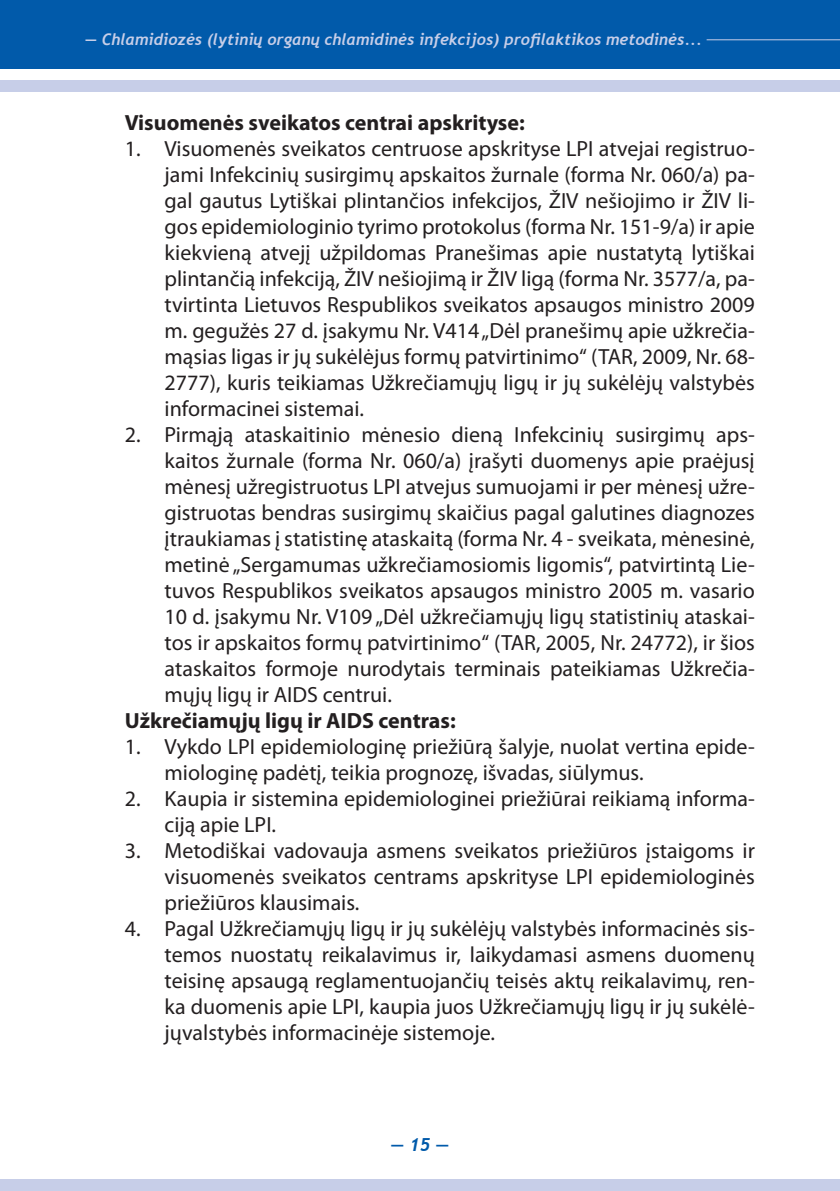
<style>
.page{position:relative;width:840px;height:1191px;background:#fff}
.page>*{position:absolute;margin:0;border:0;box-sizing:border-box;transform-origin:0 0}
.t1{font:22px/26px "Myriad Pro";color:#231f20;text-align:justify}
.t2{font:700 22px "Myriad Pro";color:#231f20}
.t3{font:italic 700 18px "Trebuchet";color:#015aaa}
.t4{font:italic 700 16px "Trebuchet";color:#c7cee8}
</style>
<div class="page">
<div style="left:0;top:0;width:839px;height:69px;background:#015aaa"></div>
<div style="left:0;top:80px;width:839px;height:11px;background:#c7cee8"></div>
<div style="left:0;top:1179px;width:839px;height:12px;background:#c7cee8"></div>
<hr style="left:706px;top:39px;width:133px;height:1px;background:#c7cee8">
<p class="t4" style="left:85px;top:29px;width:618px">— Chlamidiozės (lytinių organų chlamidinės infekcijos) profilaktikos metodinės...</p>
<p class="t2" style="left:125px;top:108px;width:401px">Visuomenės sveikatos centrai apskrityse:</p>
<p class="t1" style="left:164px;top:135px;width:591px;text-indent:-40px">1. Visuomenės sveikatos centruose apskrityse LPI atvejai registruo&shy;jami Infekcinių susirgimų apskaitos žurnale (forma Nr. 060/a) pa&shy;gal gautus Lytiškai plintančios infekcijos, ŽIV nešiojimo ir ŽIV li&shy;gos epidemiologinio tyrimo protokolus (forma Nr. 151-9/a) ir apie kiekvieną atvejį užpildomas Pranešimas apie nustatytą lytiškai plintančią infekciją, ŽIV nešiojimą ir ŽIV ligą (forma Nr. 3577/a, pa&shy;tvirtinta Lietuvos Respublikos sveikatos apsaugos ministro 2009 m. gegužės 27 d. įsakymu Nr. V414 „Dėl pranešimų apie užkrečia&shy;mąsias ligas ir jų sukėlėjus formų patvirtinimo“ (TAR, 2009, Nr. 68- 2777), kuris teikiamas Užkrečiamųjų ligų ir jų sukėlėjų valstybės informacinei sistemai.</p>
<p class="t1" style="left:164px;top:421px;width:591px;text-indent:-40px">2. Pirmąją ataskaitinio mėnesio dieną Infekcinių susirgimų aps&shy;kaitos žurnale (forma Nr. 060/a) įrašyti duomenys apie praėjusį mėnesį užregistruotus LPI atvejus sumuojami ir per mėnesį užre&shy;gistruotas bendras susirgimų skaičius pagal galutines diagnozes įtraukiamas į statistinę ataskaitą (forma Nr. 4 - sveikata, mėnesinė, metinė „Sergamumas užkrečiamosiomis ligomis“, patvirtintą Lie&shy;tuvos Respublikos sveikatos apsaugos ministro 2005 m. vasario 10 d. įsakymu Nr. V109 „Dėl užkrečiamųjų ligų statistinių ataskai&shy;tos ir apskaitos formų patvirtinimo“ (TAR, 2005, Nr. 24772), ir šios ataskaitos formoje nurodytais terminais pateikiamas Užkrečia&shy;mųjų ligų ir AIDS centrui.</p>
<p class="t2" style="left:125px;top:706px;width:332px">Užkrečiamųjų ligų ir AIDS centras:</p>
<p class="t1" style="left:164px;top:733px;width:591px;text-indent:-40px">1. Vykdo LPI epidemiologinę priežiūrą šalyje, nuolat vertina epide&shy;miologinę padėtį, teikia prognozę, išvadas, siūlymus.</p>
<p class="t1" style="left:164px;top:785px;width:591px;text-indent:-40px">2. Kaupia ir sistemina epidemiologinei priežiūrai reikiamą informa&shy;ciją apie LPI.</p>
<p class="t1" style="left:164px;top:837px;width:591px;text-indent:-40px">3. Metodiškai vadovauja asmens sveikatos priežiūros įstaigoms ir visuomenės sveikatos centrams apskrityse LPI epidemiologinės priežiūros klausimais.</p>
<p class="t1" style="left:164px;top:915px;width:591px;text-indent:-40px">4. Pagal Užkrečiamųjų ligų ir jų sukėlėjų valstybės informacinės sis&shy;temos nuostatų reikalavimus ir, laikydamasi asmens duomenų teisinę apsaugą reglamentuojančių teisės aktų reikalavimų, ren&shy;ka duomenis apie LPI, kaupia juos Užkrečiamųjų ligų ir jų sukėlė&shy;jųvalstybės informacinėje sistemoje.</p>
<p class="t3" style="left:390px;top:1133px;width:60px">— 15 —</p>
</div>
